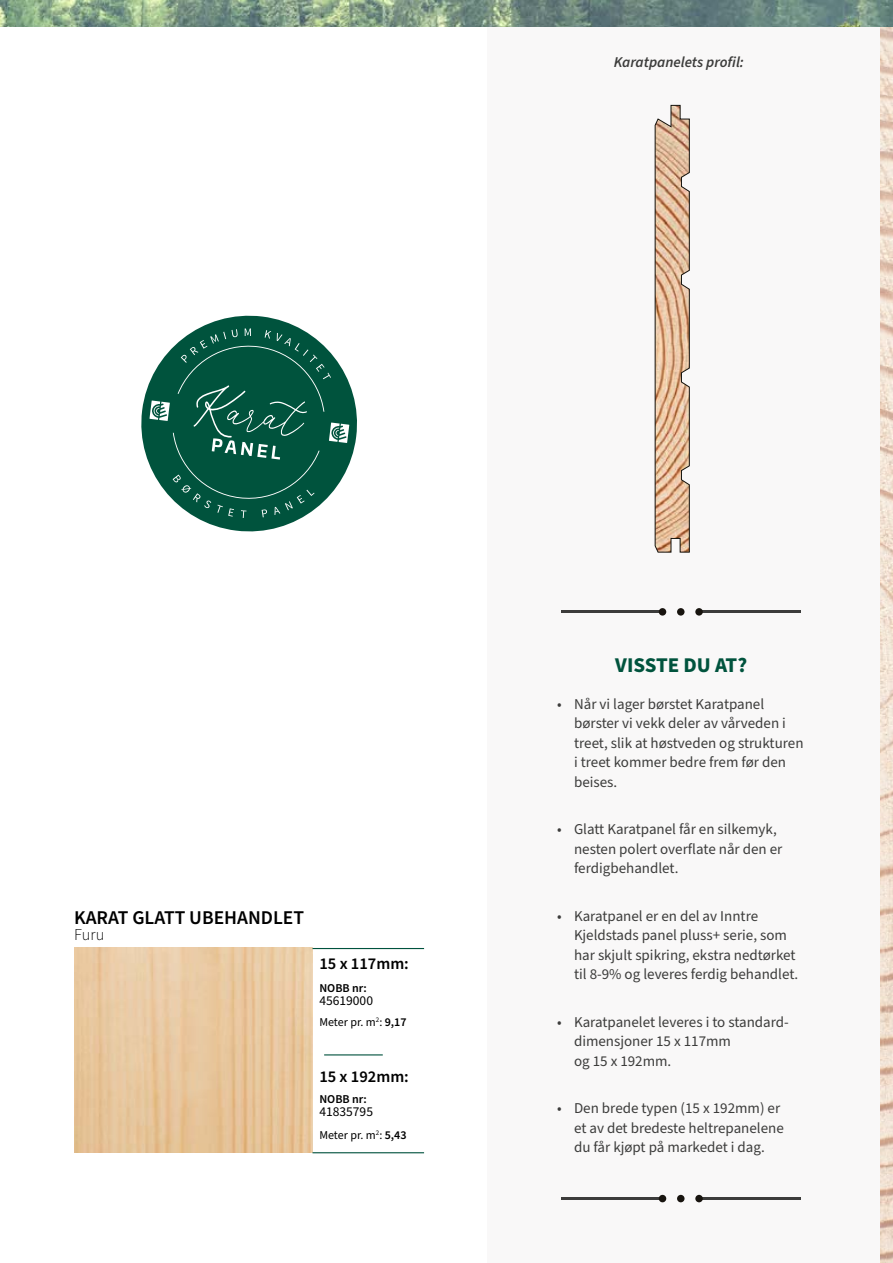
<style>
.page{position:relative;width:893px;height:1263px;background:#fff}
.page>*{position:absolute;margin:0;border:0;box-sizing:border-box;transform-origin:0 0}
.t1{font:700 21px "Source Sans Pro";color:#00533d}
.t2{font:600 19.5px "Source Sans Pro";color:#000}
.t3{font:600 16.5px "Source Sans Pro";color:#000}
.t4{font:300 16.5px "Source Sans Pro";color:#000}
.t5{font:15px/19.5px "Source Sans Pro";color:#3c3c3b}
.t6{font:italic 600 15px "Source Sans Pro";color:#3c3c3b}
.t7{font:13.5px "Source Sans Pro";color:#000}
.t8{font:12px "Source Sans Pro";color:#000}
.t9{font:600 12px "Source Sans Pro";color:#000}
.s1{font-weight:600}
</style>
<div class="page">
<div style="left:488px;top:18px;width:400px;height:1245px;background:#f9f8f8"></div>
<img style="left:880px;top:26px;width:13px;height:1237px">
<svg style="left:654px;top:105px;width:36px;height:448px"></svg>
<hr style="left:561px;top:611px;width:102px;height:2px;background:#3c3c3b">
<hr style="left:698px;top:611px;width:102px;height:2px;background:#3c3c3b">
<div style="left:659px;top:608px;width:7px;height:8px;background:#18140f;border-radius:50%"></div>
<div style="left:677px;top:608px;width:7px;height:8px;background:#18140f;border-radius:50%"></div>
<div style="left:695px;top:608px;width:8px;height:8px;background:#18140f;border-radius:50%"></div>
<hr style="left:561px;top:1197px;width:102px;height:2px;background:#3c3c3b">
<hr style="left:698px;top:1197px;width:102px;height:2px;background:#3c3c3b">
<div style="left:659px;top:1195px;width:7px;height:7px;background:#18140f;border-radius:50%"></div>
<div style="left:677px;top:1195px;width:7px;height:7px;background:#18140f;border-radius:50%"></div>
<div style="left:695px;top:1195px;width:8px;height:7px;background:#18140f;border-radius:50%"></div>
<svg style="left:141px;top:315px;width:216px;height:217px"></svg>
<svg style="left:149px;top:328px;width:200px;height:190px"></svg>
<img style="left:0;top:0;width:893px;height:26px">
<img style="left:74px;top:947px;width:238px;height:206px">
<hr style="left:324px;top:1054px;width:59px;height:1px;background:#00523d">
<hr style="left:312px;top:948px;width:112px;height:1px;background:#00523d">
<hr style="left:312px;top:1152px;width:112px;height:1px;background:#00523d">
<p class="t6" style="left:614px;top:52px;width:132px">Karatpanelets profil:</p>
<h2 class="t2" style="left:74px;top:904px;width:231px">KARAT GLATT UBEHANDLET</h2>
<p class="t4" style="left:74px;top:924px;width:32px">Furu</p>
<p class="t3" style="left:319px;top:953px;width:91px">15 x 117mm:</p>
<p class="t9" style="left:319px;top:980px;width:49px">NOBB nr:</p>
<p class="t7" style="left:319px;top:992px;width:55px">45619000</p>
<p class="t8" style="left:319px;top:1014px;width:89px">Meter pr. m<sup>2</sup>: <span class="s1">9,17</span></p>
<p class="t3" style="left:319px;top:1065px;width:91px">15 x 192mm:</p>
<p class="t9" style="left:319px;top:1091px;width:49px">NOBB nr:</p>
<p class="t7" style="left:319px;top:1103px;width:55px">41835795</p>
<p class="t8" style="left:319px;top:1127px;width:89px">Meter pr. m<sup>2</sup>: <span class="s1">5,43</span></p>
<h1 class="t1" style="left:615px;top:651px;width:133px">VISSTE DU AT?</h1>
<p class="t5" style="left:574px;top:694px;width:231px;text-indent:-17px">• Når vi lager børstet Karatpanel børster vi vekk deler av vårveden i treet, slik at høstveden og strukturen i treet kommer bedre frem før den beises.</p>
<p class="t5" style="left:574px;top:820px;width:210px;text-indent:-17px">• Glatt Karatpanel får en silkemyk, nesten polert overflate når den er ferdigbehandlet.</p>
<p class="t5" style="left:574px;top:906px;width:226px;text-indent:-17px">• Karatpanel er en del av Inntre Kjeldstads panel pluss+ serie, som har skjult spikring, ekstra nedtørket til 8-9% og leveres ferdig behandlet.</p>
<p class="t5" style="left:574px;top:1012px;width:216px;text-indent:-17px">• Karatpanelet leveres i to standard&shy;dimensjoner 15 x 117mm<br>og 15 x 192mm.</p>
<p class="t5" style="left:574px;top:1099px;width:211px;text-indent:-17px">• Den brede typen (15 x 192mm) er et av det bredeste heltrepanelene du får kjøpt på markedet i dag.</p>
</div>
